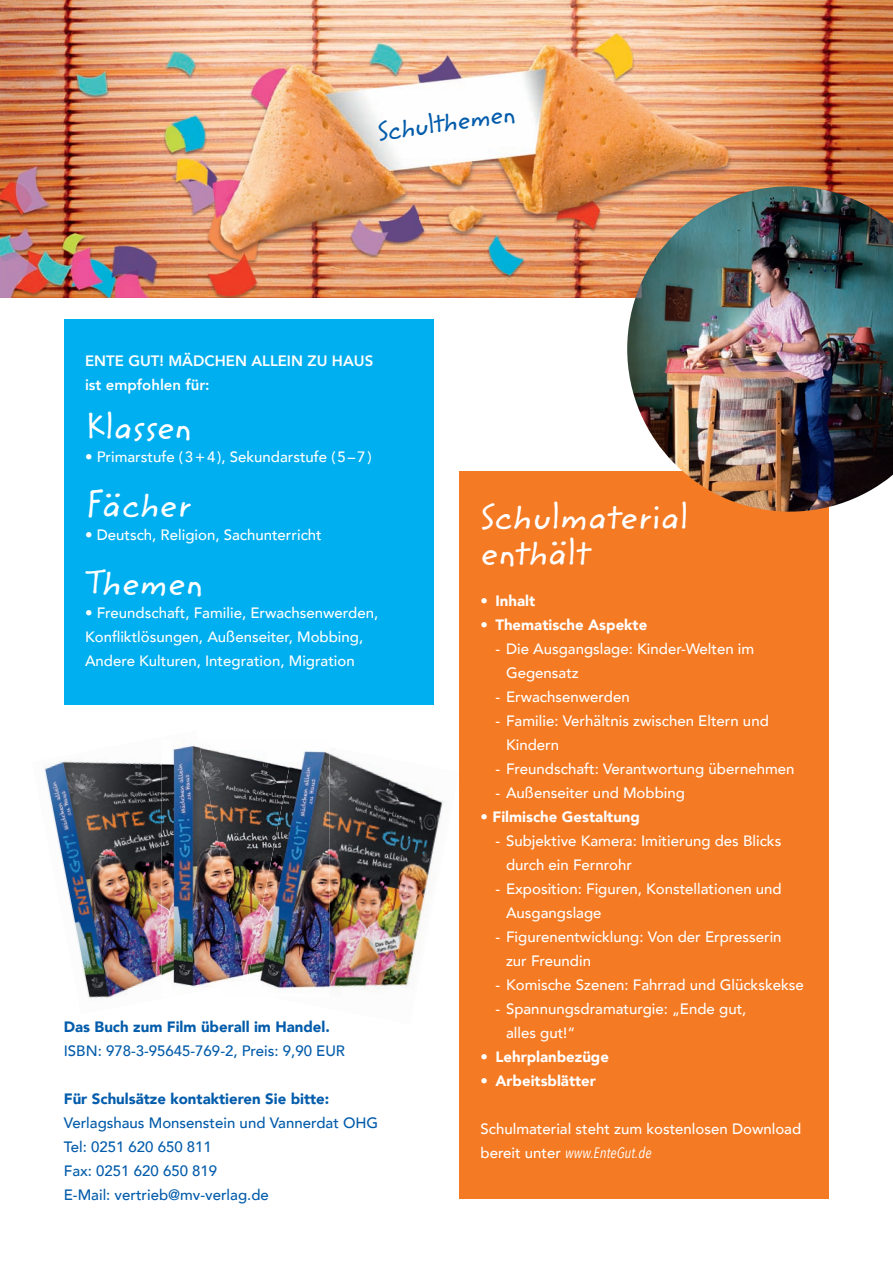
<style>
.page{position:relative;width:893px;height:1263px;background:#fff}
.page>*{position:absolute;margin:0;border:0;box-sizing:border-box;transform-origin:0 0}
.t1{font:36px/36px "Zemke Hand ITC";color:#fff}
.t2{font:27px "Zemke Hand ITC";color:#035cab}
.t3{font:500 15px/24px "Avenir";color:#fff}
.t4{font:500 15px/24px "Avenir";color:#035cab}
.t5{font:900 15px "Avenir";color:#fff}
.t6{font:900 15px "Avenir";color:#035cab}
.t7{font:800 15px/24px "Avenir";color:#fff}
.t8{font:italic 15px "Avenir Next Condensed";color:#fff}
.s1{font-family:"Avenir";font-weight:500;font-style:normal}
</style>
<div class="page">
<div style="left:64px;top:319px;width:370px;height:385px;background:#00afef"></div>
<img style="left:0;top:0;width:893px;height:298px">
<img style="left:44px;top:760px;width:118px;height:238px">
<img style="left:155px;top:760px;width:7px;height:19px">
<div style="left:459px;top:471px;width:370px;height:728px;background:#f47a23"></div>
<img style="left:162px;top:745px;width:108px;height:245px">
<img style="left:270px;top:751px;width:174px;height:242px">
<img style="left:627px;top:186px;width:266px;height:326px">
<h2 class="t2" style="left:376px;top:121px;width:140px;rotate:-8deg">Schulthemen</h2>
<p class="t7" style="left:85px;top:349px;width:290px">ENTE GUT! MÄDCHEN ALLEIN ZU HAUS ist empfohlen für:</p>
<h1 class="t1" style="left:85px;top:413px;width:109px">Klassen</h1>
<p class="t3" style="left:85px;top:445px;width:288px">• Primarstufe ( 3 + 4 ), Sekundarstufe ( 5 – 7 )</p>
<h1 class="t1" style="left:85px;top:491px;width:108px">Fächer</h1>
<p class="t3" style="left:85px;top:523px;width:238px">• Deutsch, Religion, Sachunterricht</p>
<h1 class="t1" style="left:85px;top:569px;width:120px">Themen</h1>
<p class="t3" style="left:85px;top:601px;width:295px">• Freundschaft, Familie, Erwachsenwerden,<br>Konfliktlösungen, Außenseiter, Mobbing,<br>Andere Kulturen, Integration, Migration</p>
<p class="t6" style="left:64px;top:1017px;width:268px">Das Buch zum Film überall im Handel.</p>
<p class="t4" style="left:64px;top:1039px;width:283px">ISBN: 978-3-95645-769-2, Preis: 9,90 EUR</p>
<p class="t6" style="left:64px;top:1089px;width:267px">Für Schulsätze kontaktieren Sie bitte:</p>
<p class="t4" style="left:64px;top:1111px;width:316px">Verlagshaus Monsenstein und Vannerdat OHG<br>Tel: 0251 620 650 811<br>Fax: 0251 620 650 819<br>E-Mail: vertrieb@mv-verlag.de</p>
<h1 class="t1" style="left:480px;top:503px;width:210px">Schulmaterial enthält</h1>
<p class="t5" style="left:480px;top:591px;width:56px">• Inhalt</p>
<p class="t5" style="left:480px;top:615px;width:168px">• Thematische Aspekte</p>
<p class="t3" style="left:506px;top:637px;width:250px;text-indent:-11px">- Die Ausgangslage: Kinder-Welten im<br>Gegensatz</p>
<p class="t3" style="left:495px;top:685px;width:136px">- Erwachsenwerden</p>
<p class="t3" style="left:506px;top:709px;width:264px;text-indent:-11px">- Familie: Verhältnis zwischen Eltern und<br>Kindern</p>
<p class="t3" style="left:495px;top:757px;width:301px">- Freundschaft: Verantwortung übernehmen</p>
<p class="t3" style="left:495px;top:781px;width:191px">- Außenseiter und Mobbing</p>
<p class="t5" style="left:480px;top:807px;width:161px">• Filmische Gestaltung</p>
<p class="t3" style="left:506px;top:829px;width:277px;text-indent:-11px">- Subjektive Kamera: Imitierung des Blicks durch ein Fernrohr</p>
<p class="t3" style="left:506px;top:877px;width:277px;text-indent:-11px">- Exposition: Figuren, Konstellationen und<br>Ausgangslage</p>
<p class="t3" style="left:506px;top:925px;width:277px;text-indent:-11px">- Figurenentwicklung: Von der Erpresserin zur Freundin</p>
<p class="t3" style="left:495px;top:973px;width:310px">- Komische Szenen: Fahrrad und Glückskekse</p>
<p class="t3" style="left:506px;top:997px;width:242px;text-indent:-11px">- Spannungsdramaturgie: „Ende gut, alles gut!“</p>
<p class="t5" style="left:480px;top:1047px;width:130px">• Lehrplanbezüge</p>
<p class="t5" style="left:480px;top:1071px;width:117px">• Arbeitsblätter</p>
<p class="t3" style="left:480px;top:1117px;width:322px">Schulmaterial steht zum kostenlosen Download</p>
<p class="t8" style="left:480px;top:1143px;width:173px"><span class="s1">bereit unter</span> www.EnteGut.de</p>
</div>
